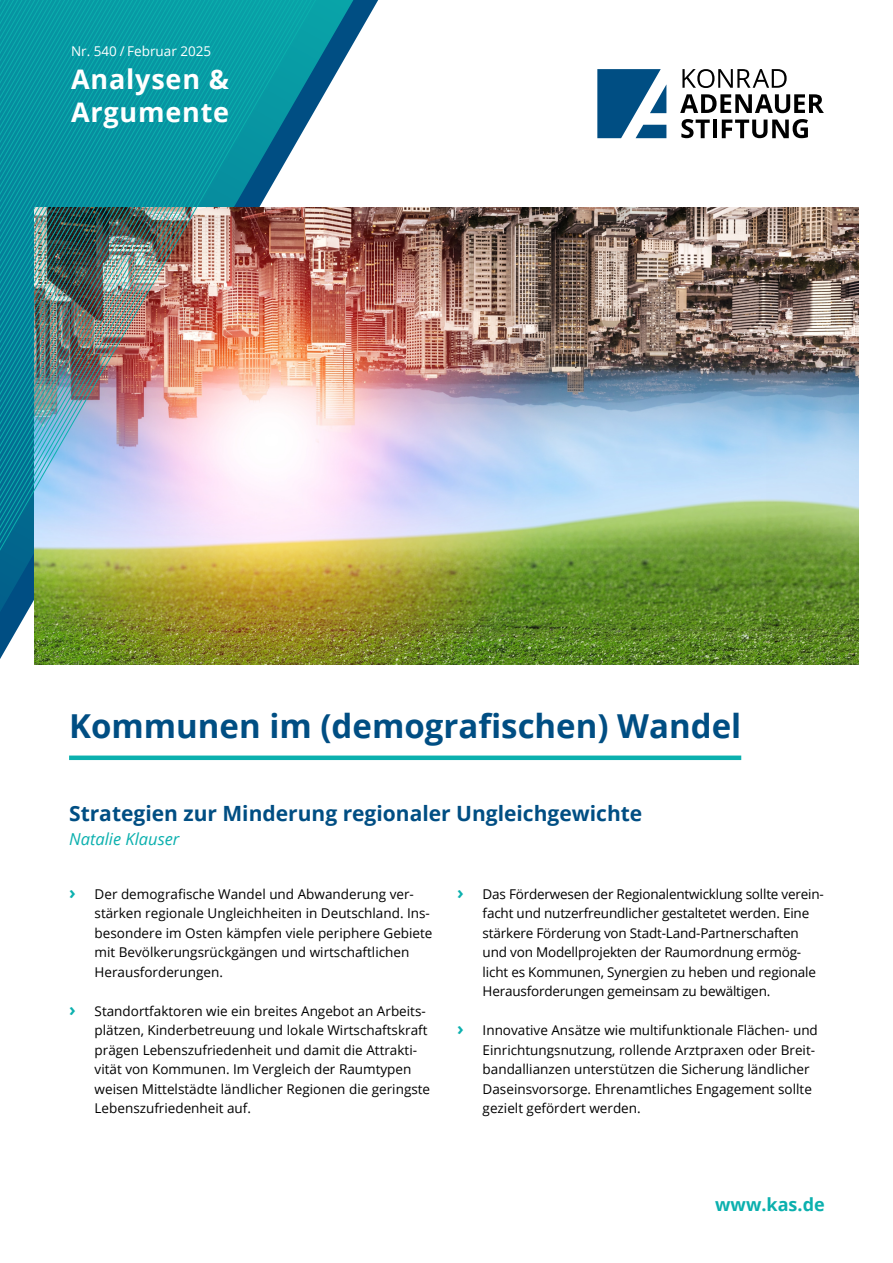
<style>
.page{position:relative;width:893px;height:1263px;background:#fff}
.page>*{position:absolute;margin:0;border:0;box-sizing:border-box;transform-origin:0 0}
.t1{font:700 33px "Open Sans";color:#004e83}
.t2{font:700 27px "Open Sans";letter-spacing:.03em;color:#fff}
.SH1{font:700 21px "Open Sans";color:#004e83}
.t3{font:700 18px "Open Sans";color:#0bb0ae}
.Autor{font:italic 16.5px "Open Sans";color:#0bb0ae}
.t4{font:13.5px/19.5px "Open Sans";color:#000}
.Nr-Datum{font:13.5px "Open Sans";color:#fff}
.s1{font-weight:700;font-size:18px;color:#0bb0ae}
</style>
<div class="page">
<svg style="left:0;top:0;width:361px;height:634px"></svg>
<svg style="left:682px;top:69px;width:105px;height:19px"></svg>
<svg style="left:680px;top:94px;width:144px;height:19px"></svg>
<svg style="left:681px;top:119px;width:29px;height:19px"></svg>
<hr style="left:713px;top:120px;width:4px;height:18px;background:#000">
<svg style="left:722px;top:119px;width:86px;height:19px"></svg>
<svg style="left:597px;top:69px;width:69px;height:69px"></svg>
<img style="left:35px;top:207px;width:823px;height:458px">
<svg style="left:240px;top:0;width:5px;height:587px"></svg>
<svg style="left:223px;top:0;width:5px;height:587px;background:#9db8b0"></svg>
<svg style="left:206px;top:0;width:5px;height:587px;background:#9bb6b0"></svg>
<svg style="left:194px;top:0;width:4px;height:587px;background:#99b2ab"></svg>
<svg style="left:189px;top:0;width:5px;height:587px;background:#91a69f"></svg>
<svg style="left:185px;top:0;width:4px;height:587px;background:#8ca29c"></svg>
<svg style="left:181px;top:0;width:4px;height:587px;background:#8ca29c"></svg>
<svg style="left:177px;top:0;width:4px;height:587px;background:#8ca29c"></svg>
<svg style="left:172px;top:0;width:5px;height:587px;background:#8aa09c"></svg>
<svg style="left:168px;top:0;width:4px;height:587px;background:#88a09c"></svg>
<svg style="left:164px;top:0;width:4px;height:587px;background:#8aaaa9"></svg>
<svg style="left:160px;top:0;width:4px;height:587px;background:#849fa0"></svg>
<img style="left:155px;top:0;width:5px;height:587px">
<svg style="left:151px;top:0;width:4px;height:587px;background:#7e9da0"></svg>
<svg style="left:147px;top:0;width:4px;height:587px;background:#7d9ea1"></svg>
<svg style="left:143px;top:0;width:4px;height:587px;background:#7b9ea0"></svg>
<img style="left:138px;top:0;width:5px;height:587px">
<img style="left:134px;top:0;width:4px;height:587px">
<svg style="left:130px;top:0;width:4px;height:587px;background:#719596"></svg>
<img style="left:126px;top:0;width:4px;height:587px">
<img style="left:121px;top:0;width:5px;height:587px">
<img style="left:117px;top:0;width:4px;height:587px">
<img style="left:113px;top:0;width:4px;height:587px">
<img style="left:109px;top:0;width:4px;height:587px">
<img style="left:104px;top:0;width:5px;height:587px">
<svg style="left:100px;top:0;width:4px;height:587px;background:#61999f"></svg>
<svg style="left:96px;top:0;width:4px;height:587px;background:#5c949a"></svg>
<svg style="left:92px;top:0;width:4px;height:587px;background:#599297"></svg>
<img style="left:87px;top:0;width:5px;height:587px">
<svg style="left:83px;top:0;width:4px;height:587px;background:#559297"></svg>
<svg style="left:79px;top:0;width:4px;height:587px;background:#539297"></svg>
<svg style="left:75px;top:0;width:4px;height:587px;background:#529297"></svg>
<img style="left:0;top:0;width:75px;height:587px">
<div style="left:69px;top:755px;width:672px;height:5px;background:#0bb0ae"></div>
<p class="Nr-Datum" style="left:71px;top:41px;width:142px">Nr. 540 / Februar 2025</p>
<p class="t2" style="left:71px;top:61px;width:159px">Analysen &amp;</p>
<p class="t2" style="left:71px;top:94px;width:160px">Argumente</p>
<h1 class="t1" style="left:69px;top:702px;width:674px">Kommunen im (demografischen) Wandel</h1>
<p class="SH1" style="left:69px;top:798px;width:575px">Strategien zur Minderung regionaler Ungleichgewichte</p>
<p class="Autor" style="left:69px;top:827px;width:112px">Natalie Klauser</p>
<p class="t4" style="left:95px;top:884px;width:339px;text-indent:-26px"><span class="s1">›</span> Der demografische Wandel und Abwanderung ver&shy;stärken regionale Ungleichheiten in Deutschland. Ins&shy;besondere im Osten kämpfen viele periphere Gebiete mit Bevölkerungsrückgängen und wirtschaftlichen Herausforderungen.</p>
<p class="t4" style="left:95px;top:1001px;width:337px;text-indent:-26px"><span class="s1">›</span> Standortfaktoren wie ein breites Angebot an Arbeits&shy;plätzen, Kinderbetreuung und lokale Wirtschaftskraft prägen Lebenszufriedenheit und damit die Attrakti&shy;vität von Kommunen. Im Vergleich der Raumtypen weisen Mittelstädte ländlicher Regionen die geringste Lebenszufriedenheit auf.</p>
<p class="t4" style="left:483px;top:884px;width:343px;text-indent:-26px"><span class="s1">›</span> Das Förderwesen der Regionalentwicklung sollte verein&shy;facht und nutzerfreundlicher gestaltetet werden. Eine stärkere Förderung von Stadt-Land-Partnerschaften und von Modellprojekten der Raumordnung ermög&shy;licht es Kommunen, Synergien zu heben und regionale Herausforderungen gemeinsam zu bewältigen.</p>
<p class="t4" style="left:483px;top:1020px;width:337px;text-indent:-26px"><span class="s1">›</span> Innovative Ansätze wie multifunktionale Flächen- und Einrichtungsnutzung, rollende Arztpraxen oder Breit&shy;bandallianzen unterstützen die Sicherung ländlicher Daseinsvorsorge. Ehrenamtliches Engagement sollte gezielt gefördert werden.</p>
<h3 class="t3" style="left:715px;top:1191px;width:111px">www.kas.de</h3>
</div>
